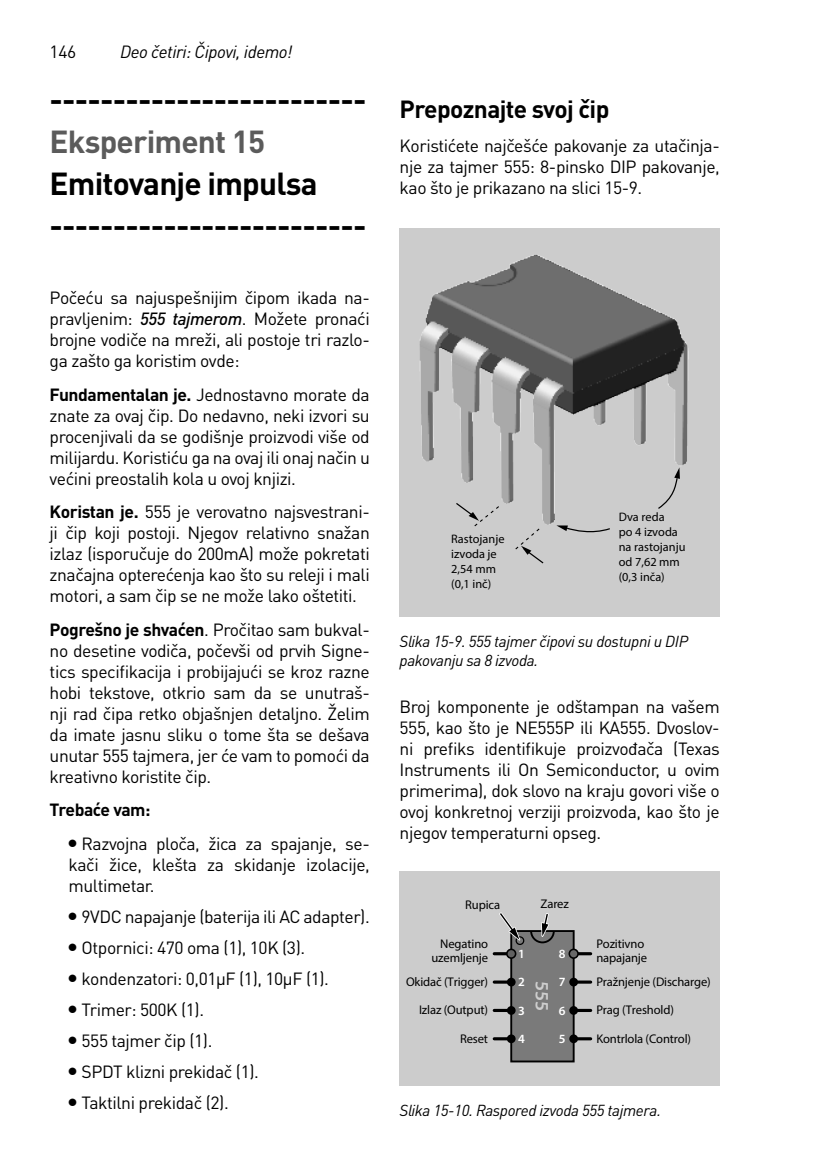
<style>
.page{position:relative;width:834px;height:1166px;background:#fff}
.page>*{position:absolute;margin:0;border:0;box-sizing:border-box;transform-origin:0 0}
.t1{font:700 31.5px/42px "DIN Pro";letter-spacing:-.025em;color:#000}
.t2{font:700 31.5px "DIN Pro";letter-spacing:-.025em;color:#5b5b5b}
.t3{font:700 24.5px "DIN Pro";letter-spacing:-.025em;color:#000}
.t4{font:600 18.9px "Myriad Pro";color:#cecece}
.t5{font:17.5px/21px "DIN Pro";letter-spacing:-.025em;color:#000;text-align:justify}
.t6{font:italic 17.5px "DIN Pro";letter-spacing:-.025em;color:#000}
.t7{font:700 17.5px "DIN Pro";letter-spacing:-.03em;color:#000}
.t8{font:italic 15.75px/19.2px "DIN Pro";letter-spacing:-.025em;color:#000}
.t9{font:12.6px/14.2px "Myriad Pro";letter-spacing:-.01em;color:#000;text-align:right}
.t10{font:600 12.6px "Myriad Pro";color:#fff}
.t11{font:12.25px/14.7px "Myriad Pro";color:#000}
.s1{font-weight:500;font-style:italic}
.s2{font-weight:700}
</style>
<div class="page">
<div style="left:399px;top:871px;width:320px;height:214px;background:#ccc"></div>
<hr style="left:494px;top:952px;width:96px;height:3px;background:#000">
<hr style="left:494px;top:980px;width:96px;height:3px;background:#000">
<hr style="left:494px;top:1009px;width:96px;height:3px;background:#000">
<hr style="left:494px;top:1037px;width:96px;height:3px;background:#000">
<div style="left:511px;top:931px;width:62px;height:130px;background:#7a7a7a"></div>
<div style="left:510px;top:930px;width:64px;height:132px;border:2px solid #000"></div>
<div style="left:569px;top:949px;width:9px;height:9px;background:#686868;border-radius:50%"></div>
<div style="left:568px;top:948px;width:10px;height:11px;border:2px solid #000;border-radius:50%"></div>
<div style="left:569px;top:1006px;width:9px;height:9px;background:#000;border-radius:50%"></div>
<div style="left:569px;top:1034px;width:9px;height:9px;background:#000;border-radius:50%"></div>
<div style="left:507px;top:949px;width:8px;height:9px;background:#616161;border-radius:50%"></div>
<div style="left:506px;top:948px;width:10px;height:11px;border:2px solid #000;border-radius:50%"></div>
<div style="left:507px;top:978px;width:8px;height:8px;background:#000;border-radius:50%"></div>
<div style="left:507px;top:1006px;width:8px;height:9px;background:#000;border-radius:50%"></div>
<div style="left:569px;top:978px;width:9px;height:8px;background:#000;border-radius:50%"></div>
<div style="left:507px;top:1034px;width:8px;height:9px;background:#000;border-radius:50%"></div>
<div style="left:515px;top:936px;width:9px;height:9px;border:1px solid #000;border-radius:50%"></div>
<svg style="left:499px;top:912px;width:22px;height:30px"></svg>
<svg style="left:529px;top:913px;width:26px;height:31px"></svg>
<div style="left:399px;top:228px;width:320px;height:388px;background:#ccc"></div>
<img style="left:419px;top:254px;width:270px;height:271px">
<svg style="left:556px;top:525px;width:54px;height:8px"></svg>
<svg style="left:656px;top:467px;width:23px;height:43px"></svg>
<svg style="left:515px;top:528px;width:29px;height:36px"></svg>
<svg style="left:454px;top:502px;width:46px;height:25px"></svg>
<p class="t5" style="left:50px;top:40px;width:28px">146</p>
<p class="t6" style="left:120px;top:38px;width:174px">Deo četiri: Čipovi, idemo!</p>
<h1 class="t1" style="left:50px;top:77px;width:318px">-------------------------</h1>
<h1 class="t2" style="left:50px;top:120px;width:217px">Eksperiment 15</h1>
<h1 class="t1" style="left:50px;top:161px;width:318px">Emitovanje impulsa -------------------------</h1>
<p class="t5" style="left:50px;top:286px;width:322px">Počeću sa najuspešnijim čipom ikada na&shy;pravljenim: <span class="s1">555 tajmerom</span>. Možete pronaći brojne vodiče na mreži, ali postoje tri razlo&shy;ga zašto ga koristim ovde:</p>
<p class="t5" style="left:50px;top:383px;width:321px"><span class="s2">Fundamentalan je.</span> Jednostavno morate da znate za ovaj čip. Do nedavno, neki izvori su procenjivali da se godišnje proizvodi više od milijardu. Koristiću ga na ovaj ili onaj način u većini preostalih kola u ovoj knjizi.</p>
<p class="t5" style="left:50px;top:501px;width:321px"><span class="s2">Koristan je.</span> 555 je verovatno najsvestrani&shy;ji čip koji postoji. Njegov relativno snažan izlaz (isporučuje do 200mA) može pokretati značajna opterećenja kao što su releji i mali motori, a sam čip se ne može lako oštetiti.</p>
<p class="t5" style="left:50px;top:618px;width:321px"><span class="s2">Pogrešno je shvaćen</span>. Pročitao sam bukval&shy;no desetine vodiča, počevši od prvih Signe&shy;tics specifikacija i probijajući se kroz razne hobi tekstove, otkrio sam da se unutraš&shy;nji rad čipa retko objašnjen detaljno. Želim da imate jasnu sliku o tome šta se dešava unutar 555 tajmera, jer će vam to pomoći da kreativno koristite čip.</p>
<p class="t7" style="left:50px;top:798px;width:102px">Trebaće vam:</p>
<p class="t5" style="left:68px;top:832px;width:303px;text-indent:13px">Razvojna ploča, žica za spajanje, se&shy;kači žice, klešta za skidanje izolacije, multimetar.</p>
<p class="t5" style="left:82px;top:900px;width:290px;line-height:31px;text-align:left">9VDC napajanje (baterija ili AC adapter).<br>Otpornici: 470 oma (1), 10K (3). kondenzatori: 0,01µF (1), 10µF (1).<br>Trimer: 500K (1).<br>555 tajmer čip (1).<br>SPDT klizni prekidač (1).<br>Taktilni prekidač (2).</p>
<h2 class="t3" style="left:399px;top:92px;width:211px">Prepoznajte svoj čip</h2>
<p class="t5" style="left:399px;top:134px;width:321px">Koristićete najčešće pakovanje za utačinja&shy;nje za tajmer 555: 8-pinsko DIP pakovanje, kao što je prikazano na slici 15-9.</p>
<p class="t11" style="left:451px;top:532px;width:55px">Rastojanje izvoda je<br>2,54 mm (0,1 inč)</p>
<p class="t11" style="left:618px;top:510px;width:68px">Dva reda<br>po 4 izvoda na rastojanju od 7,62 mm (0,3 inča)</p>
<p class="t8" style="left:399px;top:630px;width:290px">Slika 15-9. 555 tajmer čipovi su dostupni u DIP pakovanju sa 8 izvoda.</p>
<p class="t5" style="left:399px;top:696px;width:321px">Broj komponente je odštampan na vašem 555, kao što je NE555P ili KA555. Dvoslov&shy;ni prefiks identifikuje proizvođača (Texas Instruments ili On Semiconductor, u ovim primerima), dok slovo na kraju govori više o ovoj konkretnoj verziji proizvoda, kao što je njegov temperaturni opseg.</p>
<p class="t9" style="left:465px;top:897px;width:36px">Rupica</p>
<p class="t9" style="left:540px;top:897px;width:30px">Zarez</p>
<p class="t9" style="left:431px;top:936px;width:58px">Negatino uzemljenje</p>
<p class="t9" style="left:596px;top:936px;width:52px;text-align:left">Pozitivno napajanje</p>
<p class="t9" style="left:596px;top:974px;width:116px">Pražnjenje (Discharge)</p>
<p class="t9" style="left:596px;top:1002px;width:79px">Prag (Treshold)</p>
<p class="t10" style="left:559px;top:946px;width:8px">8</p>
<p class="t10" style="left:559px;top:974px;width:8px">7</p>
<p class="t10" style="left:559px;top:1002px;width:8px">6</p>
<p class="t10" style="left:559px;top:1031px;width:8px">5</p>
<p class="t10" style="left:518px;top:945px;width:8px">1</p>
<p class="t10" style="left:518px;top:974px;width:8px">2</p>
<p class="t10" style="left:518px;top:1002px;width:8px">3</p>
<p class="t10" style="left:518px;top:1031px;width:8px">4</p>
<p class="t9" style="left:406px;top:974px;width:83px">Okidač (Trigger)</p>
<p class="t4" style="left:554px;top:981px;width:32px;rotate:90deg">555</p>
<p class="t9" style="left:419px;top:1002px;width:70px">Izlaz (Output)</p>
<p class="t9" style="left:460px;top:1031px;width:30px">Reset</p>
<p class="t9" style="left:596px;top:1031px;width:96px">Kontrlola (Control)</p>
<p class="t8" style="left:399px;top:1099px;width:263px">Slika 15-10. Raspored izvoda 555 tajmera.</p>
</div>
